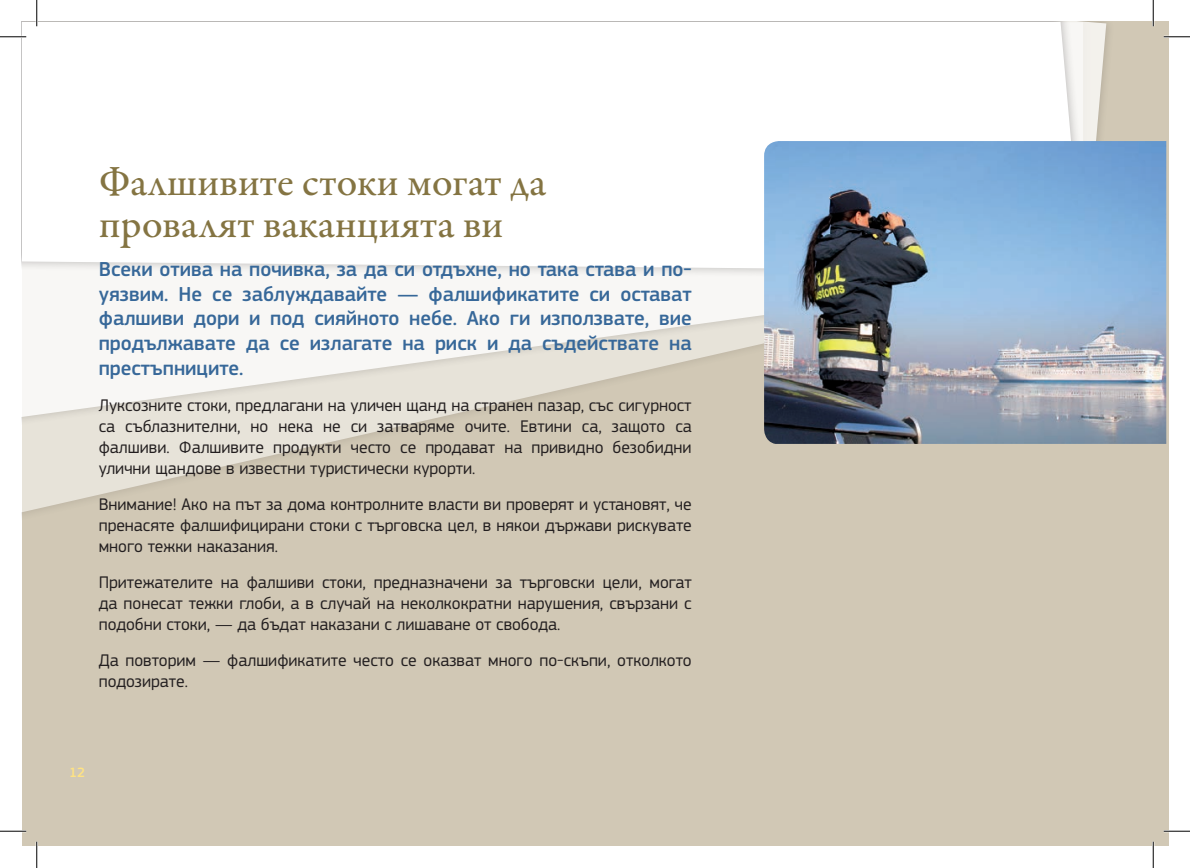
<style>
.page{position:relative;width:1190px;height:868px;background:#fff}
.page>*{position:absolute;margin:0;border:0;box-sizing:border-box;transform-origin:0 0}
.t1{font:500 42px/42px "Garamond Premr Pro";color:#847442}
.t2{font:500 21px/24.7px "EC Square Sans Pro";color:#376899;text-align:justify}
.t3{font:17.5px/21px "EC Square Sans Pro";color:#231f20;text-align:justify}
.t4{font:500 14px "EC Square Sans Pro";color:#ffe383}
</style>
<div class="page">
<div style="left:22px;top:22px;width:1146px;height:823px;background:#d1c8b5"></div>
<svg style="left:22px;top:433px;width:353px;height:81px"></svg>
<svg style="left:22px;top:22px;width:1084px;height:402px;background:#edeae3"></svg>
<div style="left:22px;top:22px;width:1070px;height:259px;background:#f8f7f5"></div>
<div style="left:22px;top:22px;width:1054px;height:249px;background:#fff"></div>
<img style="left:764px;top:141px;width:402px;height:303px">
<hr style="left:0;top:36px;width:26px;height:2px;background:#fff">
<hr style="left:1163px;top:36px;width:27px;height:2px;background:#fff">
<hr style="left:0;top:829px;width:26px;height:3px;background:#fff">
<hr style="left:1163px;top:829px;width:27px;height:3px;background:#fff">
<hr style="left:36px;top:0;width:2px;height:26px;background:#fff">
<hr style="left:36px;top:841px;width:2px;height:26px;background:#fff">
<hr style="left:1152px;top:0;width:2px;height:26px;background:#fff">
<hr style="left:1152px;top:841px;width:2px;height:26px;background:#fff">
<svg style="left:0;top:36px;width:26px;height:1px"></svg>
<svg style="left:1163px;top:36px;width:27px;height:1px"></svg>
<svg style="left:0;top:830px;width:26px;height:1px"></svg>
<svg style="left:1163px;top:830px;width:27px;height:1px"></svg>
<svg style="left:36px;top:0;width:1px;height:26px"></svg>
<svg style="left:36px;top:841px;width:1px;height:26px"></svg>
<svg style="left:1153px;top:0;width:1px;height:26px"></svg>
<svg style="left:1153px;top:841px;width:1px;height:26px"></svg>
<h1 class="t1" style="left:99px;top:161px;width:449px">Фалшивите стоки могат да провалят ваканцията ви</h1>
<p class="t2" style="left:99px;top:257px;width:594px">Всеки отива на почивка, за да си отдъхне, но така става и по&shy;уязвим. Не се заблуждавайте — фалшификатите си остават фалшиви дори и под сияйното небе. Ако ги използвате, вие продължавате да се излагате на риск и да съдействате на престъпниците.</p>
<p class="t3" style="left:99px;top:394px;width:594px">Луксозните стоки, предлагани на уличен щанд на странен пазар, със сигурност са съблазнителни, но нека не си затваряме очите. Евтини са, защото са фалшиви. Фалшивите продукти често се продават на привидно безобидни улични щандове в известни туристически курорти.</p>
<p class="t3" style="left:99px;top:493px;width:594px">Внимание! Ако на път за дома контролните власти ви проверят и установят, че пренасяте фалшифицирани стоки с търговска цел, в някои държави рискувате много тежки наказания.</p>
<p class="t3" style="left:99px;top:571px;width:594px">Притежателите на фалшиви стоки, предназначени за търговски цели, могат да понесат тежки глоби, а в случай на неколкократни нарушения, свързани с подобни стоки, — да бъдат наказани с лишаване от свобода.</p>
<p class="t3" style="left:99px;top:649px;width:594px">Да повторим — фалшификатите често се оказват много по-скъпи, отколкото подозирате.</p>
<p class="t4" style="left:69px;top:763px;width:18px">12</p>
</div>
